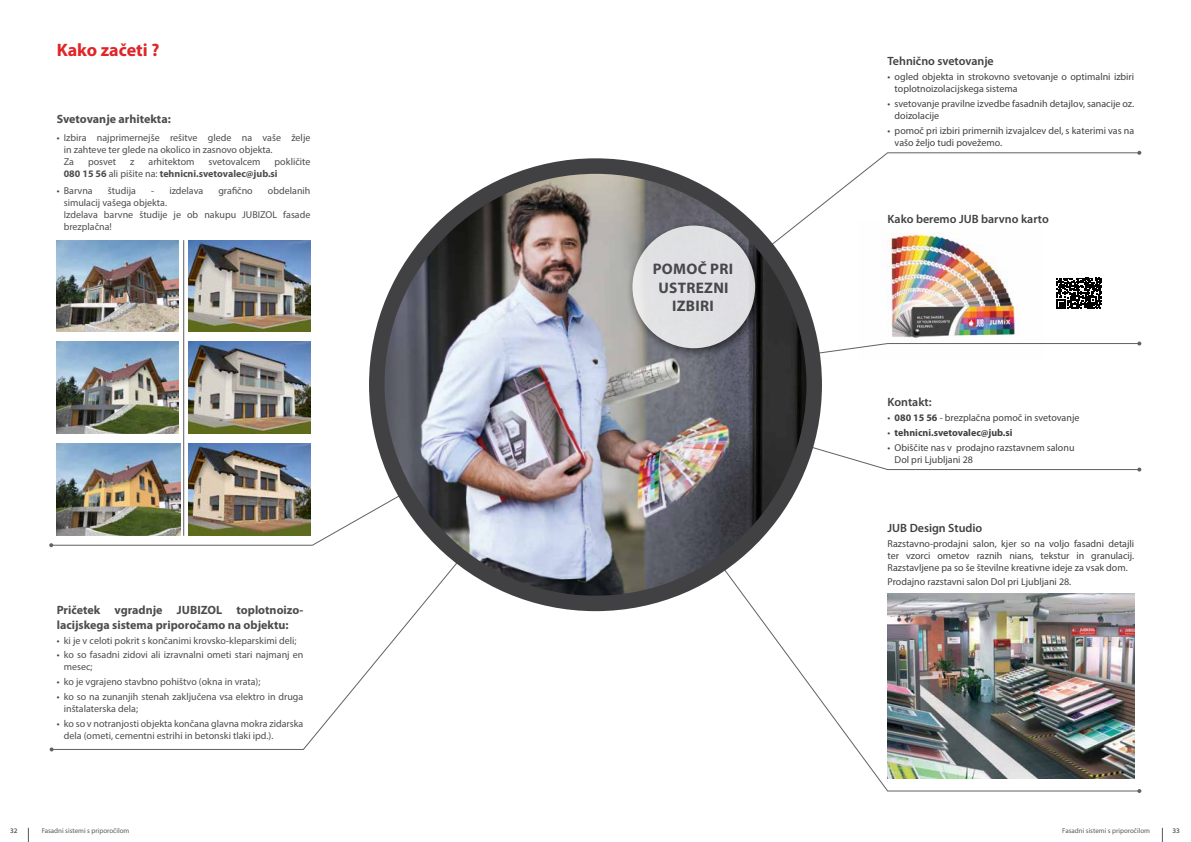
<style>
.page{position:relative;width:1191px;height:842px;background:#fff}
.page>*{position:absolute;margin:0;border:0;box-sizing:border-box;transform-origin:0 0}
.t1{font:700 18px "Myriad Pro";color:#e12427}
.t2{font:700 15.3px/18.4px "Myriad Pro";letter-spacing:.02em;color:#414042;text-align:center}
.t3{font:700 12px/14.4px "Myriad Pro";color:#4d4d4f}
.t4{font:600 12px "Myriad Pro";color:#414042}
.t5{font:10px/12px "Myriad Pro";color:#4d4d4f}
.t6{font:10px/12px "Myriad Pro";color:#414042}
.t7{font:700 10px/12px "Myriad Pro";color:#4d4d4f}
.t8{font:700 10px "Myriad Pro";color:#414042}
.t9{font:7px "Myriad Pro";color:#58595b}
.t10{font:600 7px "Myriad Pro";color:#58595b}
.s1{color:#414042}
.s2{font-weight:400}
.s3{font-weight:700}
</style>
<div class="page">
<img style="left:57px;top:240px;width:122px;height:92px">
<svg style="left:1162px;top:828px;width:1px;height:14px"></svg>
<svg style="left:28px;top:828px;width:1px;height:14px"></svg>
<svg style="left:51px;top:546px;width:543px;height:204px"></svg>
<svg style="left:50px;top:747px;width:4px;height:4px"></svg>
<img style="left:53px;top:383px;width:395px;height:163px">
<svg style="left:49px;top:543px;width:4px;height:4px"></svg>
<img style="left:189px;top:342px;width:121px;height:91px">
<img style="left:189px;top:240px;width:121px;height:92px">
<img style="left:57px;top:342px;width:122px;height:91px">
<hr style="left:183px;top:240px;width:1px;height:295px;background:#606163">
<img style="left:594px;top:471px;width:543px;height:321px">
<svg style="left:1137px;top:789px;width:4px;height:4px"></svg>
<svg style="left:611px;top:152px;width:529px;height:217px"></svg>
<svg style="left:1137px;top:151px;width:4px;height:4px"></svg>
<svg style="left:796px;top:400px;width:344px;height:71px"></svg>
<svg style="left:1137px;top:468px;width:4px;height:4px"></svg>
<svg style="left:1056px;top:278px;width:46px;height:31px"></svg>
<img style="left:377px;top:166px;width:437px;height:437px;border-radius:219px">
<div style="left:369px;top:158px;width:453px;height:453px;border:15px solid #414042;border-radius:50%"></div>
<div style="left:626px;top:220px;width:141px;height:140px;background:#000;opacity:.75"></div>
<div style="left:632px;top:226px;width:123px;height:122px;background:#e0e1e3;border-radius:50%"></div>
<h1 class="t1" style="left:57px;top:38px;width:104px">Kako začeti ?</h1>
<p class="t3" style="left:57px;top:111px;width:116px">Svetovanje arhitekta:</p>
<p class="t5" style="left:64px;top:131px;width:248px;text-indent:-7px"><span class="s1">•</span> Izbira najprimernejše rešitve glede na vaše želje in zahteve ter glede na okolico in zasnovo objekta.<br>Za</p>
<p class="t7" style="left:64px;top:155px;width:248px;text-indent:211px"><span class="s2">pokličite<br></span>080 15 56 <span class="s2">ali pišite na:</span> tehnicni.svetovalec@jub.si</p>
<p class="t5" style="left:57px;top:185px;width:38px"><span class="s1">•</span> Barvna</p>
<p class="t5" style="left:108px;top:185px;width:30px">študija</p>
<p class="t5" style="left:151px;top:185px;width:54px">- izdelava</p>
<p class="t5" style="left:218px;top:185px;width:36px">grafično</p>
<p class="t5" style="left:268px;top:185px;width:44px">obdelanih</p>
<p class="t5" style="left:64px;top:197px;width:248px">simulacij vašega objekta.<br>Izdelava barvne študije je ob nakupu JUBIZOL fasade brezplačna!</p>
<p class="t5" style="left:88px;top:155px;width:30px">posvet</p>
<p class="t5" style="left:130px;top:155px;width:6px">z</p>
<p class="t5" style="left:148px;top:155px;width:48px">arhitektom</p>
<p class="t5" style="left:208px;top:155px;width:54px">svetovalcem</p>
<p class="t3" style="left:57px;top:603px;width:248px">Pričetek vgradnje JUBIZOL toplotnoizo&shy;lacijskega sistema priporočamo na objektu:</p>
<p class="t5" style="left:57px;top:634px;width:241px"><span class="s1">•</span> ki je v celoti pokrit s končanimi krovsko-kleparskimi deli;</p>
<p class="t5" style="left:64px;top:649px;width:241px;text-indent:-7px"><span class="s1">•</span> ko so fasadni zidovi ali izravnalni ometi stari najmanj en mesec;</p>
<p class="t5" style="left:57px;top:676px;width:205px"><span class="s1">•</span> ko je vgrajeno stavbno pohištvo (okna in vrata);</p>
<p class="t5" style="left:64px;top:690px;width:241px;text-indent:-7px"><span class="s1">•</span> ko so na zunanjih stenah zaključena vsa elektro in druga inštalaterska dela;</p>
<p class="t5" style="left:64px;top:717px;width:241px;text-indent:-7px"><span class="s1">•</span> ko so v notranjosti objekta končana glavna mokra zidarska dela (ometi, cementni estrihi in betonski tlaki ipd.).</p>
<h2 class="t2" style="left:652px;top:259px;width:82px">POMOČ PRI<br>USTREZNI<br>IZBIRI</h2>
<p class="t4" style="left:887px;top:54px;width:108px">Tehnično svetovanje</p>
<p class="t6" style="left:894px;top:71px;width:241px;text-indent:-7px">• ogled objekta in strokovno svetovanje o optimalni izbiri toplotnoizolacijskega sistema</p>
<p class="t6" style="left:894px;top:97px;width:241px;text-indent:-7px">• svetovanje pravilne izvedbe fasadnih detajlov, sanacije oz. doizolacije</p>
<p class="t6" style="left:894px;top:124px;width:241px;text-indent:-7px">• pomoč pri izbiri primernih izvajalcev del, s katerimi vas na vašo željo tudi povežemo.</p>
<p class="t4" style="left:887px;top:212px;width:163px">Kako beremo JUB barvno karto</p>
<p class="t4" style="left:887px;top:394px;width:45px">Kontakt:</p>
<p class="t6" style="left:887px;top:411px;width:193px">• <span class="s3">080 15 56</span> - brezplačna pomoč in svetovanje</p>
<p class="t8" style="left:887px;top:426px;width:127px"><span class="s2">•</span> tehnicni.svetovalec@jub.si</p>
<p class="t6" style="left:894px;top:441px;width:181px;text-indent:-7px">• Obiščite nas v prodajno razstavnem salonu<br>Dol pri Ljubljani 28</p>
<p class="t4" style="left:887px;top:520px;width:96px">JUB Design Studio</p>
<p class="t6" style="left:887px;top:537px;width:248px;text-align:justify">Razstavno-prodajni salon, kjer so na voljo fasadni detajli ter vzorci ometov raznih nians, tekstur in granulacij.<br>Razstavljene pa so še številne kreativne ideje za vsak dom.</p>
<p class="t6" style="left:887px;top:576px;width:185px">Prodajno razstavni salon Dol pri Ljubljani 28.</p>
<p class="t10" style="left:10px;top:826px;width:9px">32</p>
<p class="t9" style="left:42px;top:826px;width:89px">Fasadni sistemi s priporočilom</p>
<p class="t9" style="left:1062px;top:826px;width:89px">Fasadni sistemi s priporočilom</p>
<p class="t10" style="left:1172px;top:826px;width:9px">33</p>
</div>
